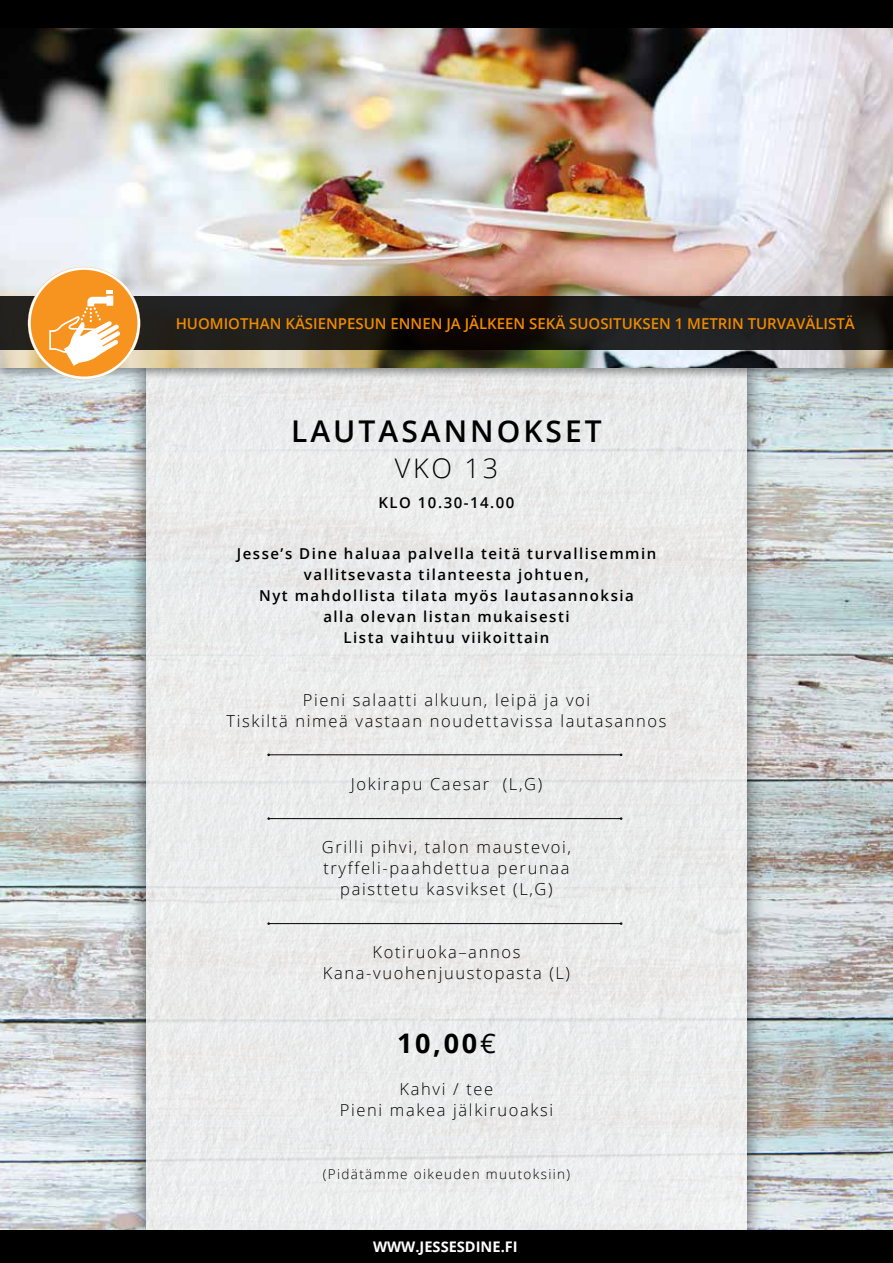
<style>
.page{position:relative;width:893px;height:1263px;background:#fff}
.page>*{position:absolute;margin:0;border:0;box-sizing:border-box;transform-origin:0 0}
.t1{font:600 30px "Open Sans";letter-spacing:.1em;color:#000}
.t2{font:700 27px "Open Sans";color:#000}
.t3{font:300 27px "Open Sans";color:#000}
.t4{font:300 16.5px/21px "Open Sans";letter-spacing:.1em;color:#000;text-align:center}
.t5{font:600 15px/21px "Open Sans";letter-spacing:.1em;color:#000;text-align:center}
.t6{font:600 15px "Open Sans";color:#ee8a00}
.t7{font:700 14.55px "Open Sans";color:#fff}
.t8{font:300 13.5px "Open Sans";letter-spacing:.1em;color:#000}
.s1{font-weight:400}
</style>
<div class="page">
<img style="left:0;top:380px;width:893px;height:850px">
<div style="left:128px;top:349px;width:637px;height:900px;background:#000;opacity:.75"></div>
<img style="left:146px;top:380px;width:600px;height:850px">
<div style="left:0;top:1230px;width:893px;height:33px;background:#000"></div>
<div style="left:0;top:0;width:893px;height:29px;background:#000"></div>
<hr style="left:269px;top:923px;width:351px;height:1px;background:#000">
<hr style="left:269px;top:818px;width:351px;height:1px;background:#000">
<hr style="left:269px;top:754px;width:351px;height:1px;background:#000">
<div style="left:0;top:25px;width:893px;height:355px;background:#000;opacity:.4"></div>
<svg style="left:0;top:296px;width:893px;height:54px;fill:#201f1c"></svg>
<svg style="left:28px;top:267px;width:112px;height:112px"></svg>
<p class="t6" style="left:176px;top:313px;width:681px">HUOMIOTHAN KÄSIENPESUN ENNEN JA JÄLKEEN SEKÄ SUOSITUKSEN 1 METRIN TURVAVÄLISTÄ</p>
<h1 class="t1" style="left:291px;top:410px;width:312px">LAUTASANNOKSET</h1>
<h2 class="t3" style="left:395px;top:450px;width:105px">VKO 13</h2>
<p class="t5" style="left:378px;top:492px;width:138px">KLO 10.30-14.00</p>
<p class="t5" style="left:237px;top:543px;width:421px">Jesse’s Dine haluaa palvella teitä turvallisemmin vallitsevasta tilanteesta johtuen,<br>Nyt mahdollista tilata myös lautasannoksia<br>alla olevan listan mukaisesti<br>Lista vaihtuu viikoittain</p>
<p class="t4" style="left:226px;top:689px;width:442px">Pieni salaatti alkuun, leipä ja voi<br>Tiskiltä nimeä vastaan noudettavissa lautasannos</p>
<p class="t4" style="left:351px;top:773px;width:193px">Jokirapu Caesar (L,G)</p>
<p class="t4" style="left:322px;top:836px;width:251px">Grilli pihvi, talon maustevoi, tryffeli-paahdettua perunaa paisttetu kasvikset (L,G)</p>
<p class="t4" style="left:323px;top:941px;width:249px">Kotiruoka–annos<br>Kana-vuohenjuustopasta (L)</p>
<h2 class="t2" style="left:397px;top:1024px;width:100px">10,00<span class="s1">€</span></h2>
<p class="t4" style="left:340px;top:1078px;width:215px">Kahvi / tee<br>Pieni makea jälkiruoaksi</p>
<p class="t8" style="left:323px;top:1165px;width:249px">(Pidätämme oikeuden muutoksiin)</p>
<p class="t7" style="left:373px;top:1236px;width:146px">WWW.JESSESDINE.FI</p>
</div>
